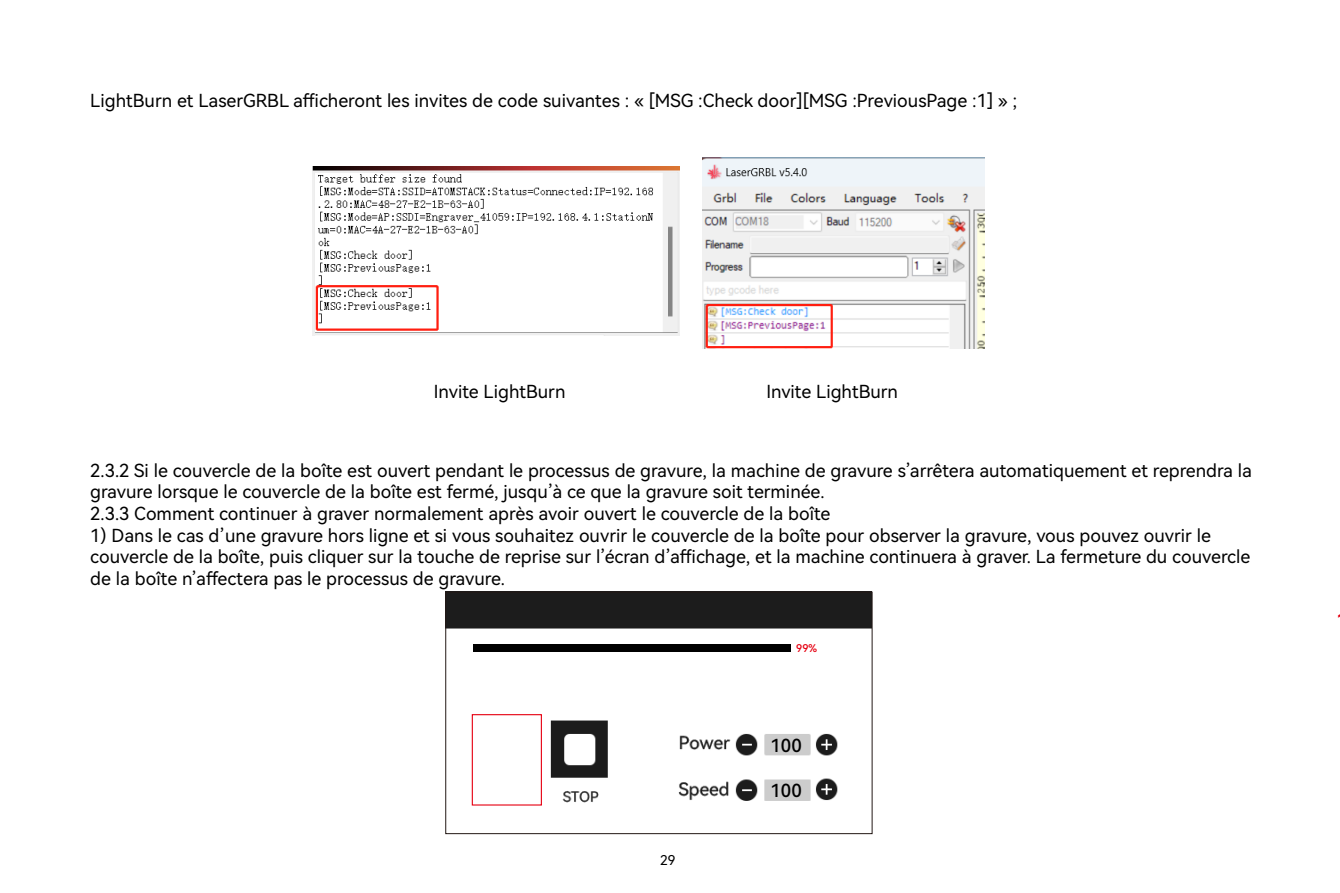
<style>
.page{position:relative;width:1340px;height:893px;background:#fff}
.page>*{position:absolute;margin:0;border:0;box-sizing:border-box;transform-origin:0 0}
.t1{font:18px/21.6px "Harmony OS Sans SC";color:#000}
.t2{font:18px "Harmony OS Sans SC Medium";color:#000}
.t3{font:13.5px "Harmony OS Sans SC";color:#000}
.t4{font:10.58px "Harmony OS Sans SC Medium";color:#e60012}
</style>
<div class="page">
<img style="left:447px;top:594px;width:423px;height:212px">
<div style="left:473px;top:644px;width:317px;height:7px;background:#000"></div>
<div style="left:445px;top:592px;width:427px;height:242px;border:1px solid #231815"></div>
<div style="left:472px;top:714px;width:70px;height:91px;border:1px solid #e60012"></div>
<img style="left:702px;top:158px;width:282px;height:191px">
<img style="left:312px;top:166px;width:367px;height:170px">
<p class="t1" style="left:90px;top:89px;width:928px">LightBurn et LaserGRBL afficheront les invites de code suivantes : « [MSG :Check door][MSG :PreviousPage :1] » ;</p>
<p class="t1" style="left:434px;top:380px;width:133px">Invite LightBurn</p>
<p class="t1" style="left:766px;top:380px;width:133px">Invite LightBurn</p>
<p class="t1" style="left:90px;top:459px;width:1163px">2.3.2 Si le couvercle de la boîte est ouvert pendant le processus de gravure, la machine de gravure s’arrêtera automatiquement et reprendra la gravure lorsque le couvercle de la boîte est fermé, jusqu’à ce que la gravure soit terminée.<br>2.3.3 Comment continuer à graver normalement après avoir ouvert le couvercle de la boîte</p>
<p class="t1" style="left:90px;top:524px;width:1161px">1) Dans le cas d’une gravure hors ligne et si vous souhaitez ouvrir le couvercle de la boîte pour observer la gravure, vous pouvez ouvrir le couvercle de la boîte, puis cliquer sur la touche de reprise sur l’écran d’affichage, et la machine continuera à graver. La fermeture du couvercle de la boîte n’affectera pas le processus de gravure.</p>
<p class="t4" style="left:796px;top:641px;width:22px">99%</p>
<p class="t3" style="left:660px;top:851px;width:17px">29</p>
<p class="t2" style="left:770px;top:733px;width:33px">100</p>
<p class="t2" style="left:770px;top:778px;width:33px">100</p>
</div>
